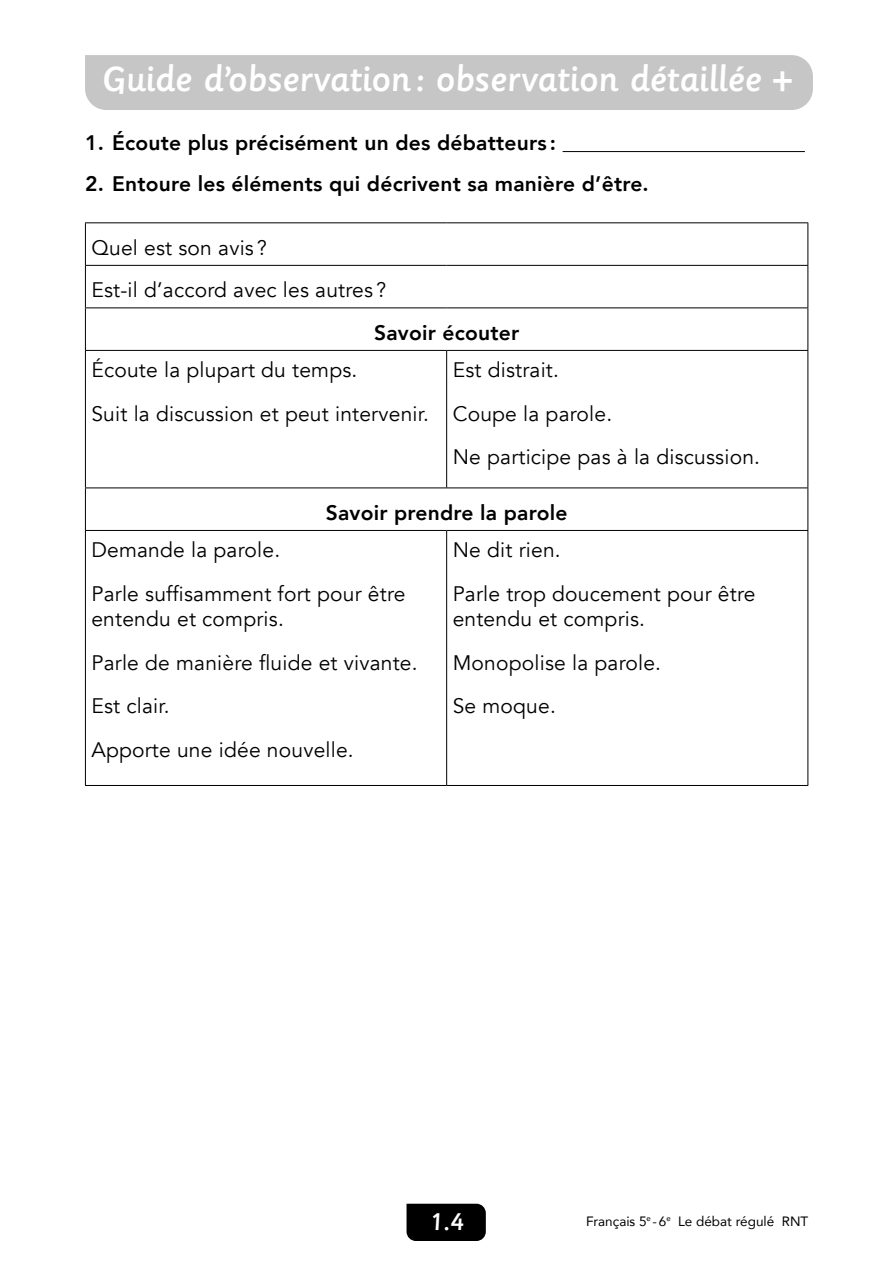
<style>
.page{position:relative;width:893px;height:1263px;background:#fff}
.page>*{position:absolute;margin:0;border:0;box-sizing:border-box;transform-origin:0 0}
.t1{font:500 39px "Sassoon Primary W01";letter-spacing:-.015em;color:#fff}
.t2{font:500 27px "Sassoon Primary W01";color:#fff}
.t3{font:21px/43.5px "Avenir";letter-spacing:.01em;color:#000}
.t4{font:800 21px "Avenir";letter-spacing:.01em;color:#000}
.t5{font:13.5px "Avenir";color:#000}
</style>
<div class="page">
<div style="left:406px;top:1204px;width:80px;height:37px;background:#000"></div>
<hr style="left:563px;top:151px;width:242px;height:1px;background:#000">
<hr style="left:85px;top:222px;width:362px;height:1px;background:#000">
<hr style="left:85px;top:223px;width:1px;height:42px;background:#000">
<hr style="left:447px;top:222px;width:361px;height:1px;background:#000">
<hr style="left:807px;top:223px;width:1px;height:42px;background:#000">
<hr style="left:85px;top:265px;width:362px;height:1px;background:#000">
<hr style="left:85px;top:266px;width:1px;height:41px;background:#000">
<hr style="left:447px;top:265px;width:361px;height:1px;background:#000">
<hr style="left:807px;top:266px;width:1px;height:41px;background:#000">
<hr style="left:85px;top:307px;width:362px;height:1px;background:#000">
<hr style="left:85px;top:308px;width:1px;height:42px;background:#000">
<hr style="left:447px;top:307px;width:361px;height:1px;background:#000">
<hr style="left:807px;top:308px;width:1px;height:42px;background:#000">
<hr style="left:85px;top:350px;width:362px;height:1px;background:#000">
<hr style="left:85px;top:351px;width:1px;height:136px;background:#000">
<hr style="left:447px;top:350px;width:361px;height:1px;background:#000">
<hr style="left:446px;top:351px;width:1px;height:136px;background:#000">
<hr style="left:807px;top:351px;width:1px;height:136px;background:#000">
<hr style="left:85px;top:487px;width:362px;height:1px;background:#000">
<hr style="left:85px;top:488px;width:1px;height:42px;background:#000">
<hr style="left:447px;top:487px;width:361px;height:1px;background:#000">
<hr style="left:807px;top:488px;width:1px;height:42px;background:#000">
<hr style="left:85px;top:530px;width:362px;height:1px;background:#000">
<hr style="left:85px;top:531px;width:1px;height:254px;background:#000">
<hr style="left:447px;top:530px;width:361px;height:1px;background:#000">
<hr style="left:446px;top:531px;width:1px;height:254px;background:#000">
<hr style="left:807px;top:531px;width:1px;height:254px;background:#000">
<hr style="left:85px;top:785px;width:362px;height:1px;background:#000">
<hr style="left:447px;top:785px;width:361px;height:1px;background:#000">
<div style="left:85px;top:55px;width:728px;height:55px;background:#c6c6c6"></div>
<h1 class="t1" style="left:102px;top:58px;width:691px">Guide d’observation: observation détaillée +</h1>
<p class="t4" style="left:85px;top:126px;width:472px">1. Écoute plus précisément un des débatteurs :</p>
<p class="t4" style="left:85px;top:168px;width:565px">2. Entoure les éléments qui décrivent sa manière d’être.</p>
<p class="t3" style="left:91px;top:226px;width:296px;line-height:42.5px">Quel est son avis ?<br>Est-il d’accord avec les autres ?</p>
<p class="t4" style="left:374px;top:316px;width:147px">Savoir écouter</p>
<p class="t3" style="left:91px;top:349px;width:339px">Écoute la plupart du temps.<br>Suit la discussion et peut intervenir.</p>
<p class="t3" style="left:453px;top:349px;width:309px">Est distrait.<br>Coupe la parole.<br>Ne participe pas à la discussion.</p>
<p class="t4" style="left:326px;top:496px;width:243px">Savoir prendre la parole</p>
<p class="t3" style="left:91px;top:529px;width:316px">Demande la parole.<br>Parle suffisamment fort pour être</p>
<p class="t3" style="left:91px;top:598px;width:328px">entendu et compris.<br>Parle de manière fluide et vivante.<br>Est clair.<br>Apporte une idée nouvelle.</p>
<p class="t3" style="left:453px;top:529px;width:304px">Ne dit rien.<br>Parle trop doucement pour être</p>
<p class="t3" style="left:453px;top:598px;width:210px">entendu et compris.<br>Monopolise la parole.<br>Se moque.</p>
<p class="t2" style="left:429px;top:1206px;width:36px">1.4</p>
<p class="t5" style="left:678px;top:1210px;width:132px">Le débat régulé RNT</p>
<p class="t5" style="left:586px;top:1210px;width:86px">Français 5<sup>e</sup> -6<sup>e</sup></p>
</div>
